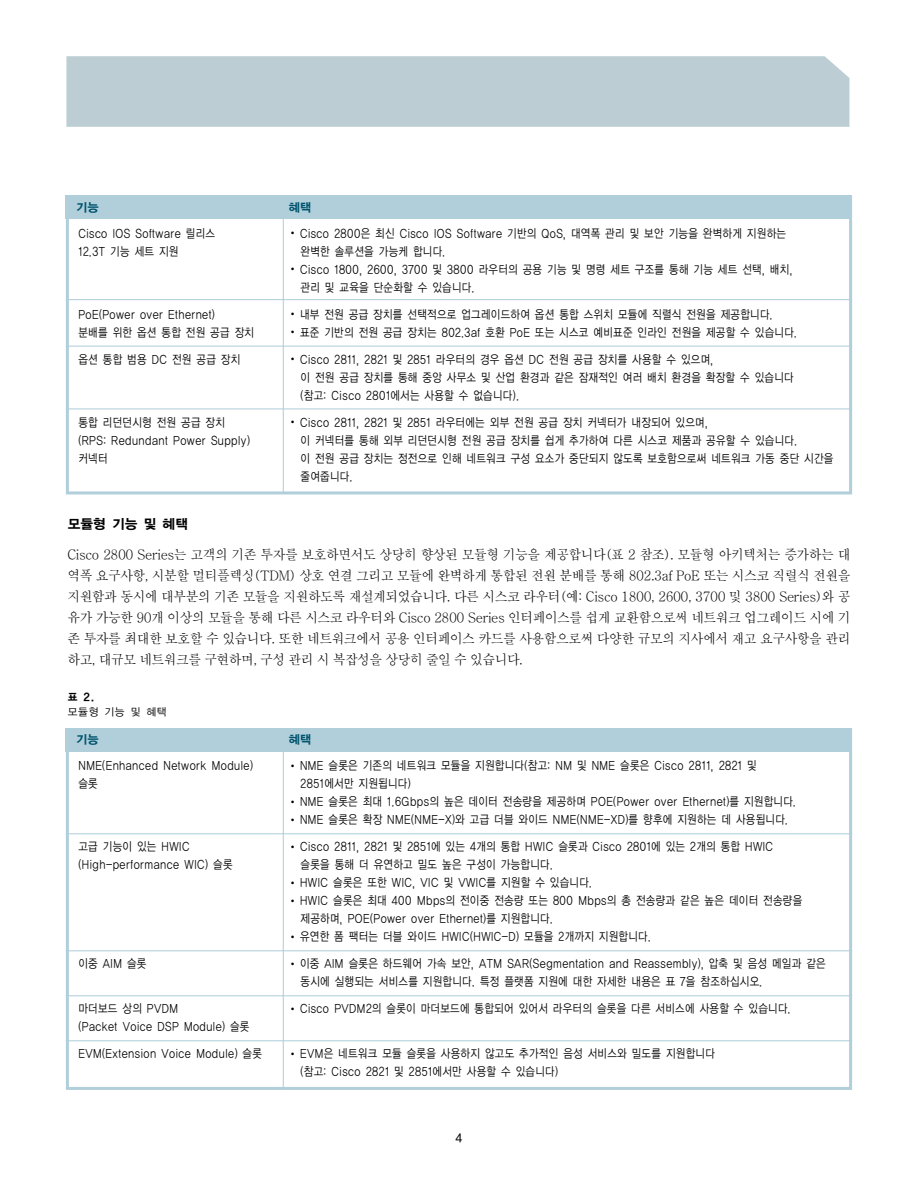
<style>
.page{position:relative;width:918px;height:1188px;background:#fff}
.page>*{position:absolute;margin:0;border:0;box-sizing:border-box;transform-origin:0 0}
.t1{font:500 13.5px/21px "HY Sin Myeong Jo";letter-spacing:-.045em;color:#000;text-align:justify;scale:.95 1}
.t2{font:13.5px "YGO15";letter-spacing:-.055em;color:#000}
.t3{font:12px/18px "YGO12";letter-spacing:-.035em;color:#000;scale:.85 1}
.t4{font:12px "YGO12";letter-spacing:-.015em;color:#000;scale:.85 1}
.t5{font:12px "YGO15";letter-spacing:-.05em;color:#00536d}
.t6{font:700 12px "HY Go Thic";color:#000}
.t7{font:10.5px "YGO12";color:#000}
.t8{font:10.5px "YGO15";color:#000}
</style>
<div class="page">
<div style="left:66px;top:56px;width:783px;height:71px;background:#bcced4"></div>
<div style="left:66px;top:196px;width:786px;height:23px;background:#b0cfdb"></div>
<div style="left:66px;top:196px;width:786px;height:298px;border:3px solid #b0cfdb"></div>
<hr style="left:66px;top:299px;width:786px;height:1px;background:#b0cfdb">
<hr style="left:66px;top:346px;width:786px;height:1px;background:#b0cfdb">
<hr style="left:66px;top:408px;width:786px;height:1px;background:#b0cfdb">
<div style="left:66px;top:728px;width:786px;height:24px;background:#b0cfdb"></div>
<div style="left:66px;top:728px;width:786px;height:362px;border:3px solid #b0cfdb"></div>
<hr style="left:66px;top:833px;width:786px;height:1px;background:#b0cfdb">
<hr style="left:66px;top:950px;width:786px;height:1px;background:#b0cfdb">
<hr style="left:66px;top:995px;width:786px;height:1px;background:#b0cfdb">
<hr style="left:66px;top:1040px;width:786px;height:1px;background:#b0cfdb">
<hr style="left:283px;top:750px;width:1px;height:340px;background:#b0cfdb">
<hr style="left:283px;top:217px;width:1px;height:276px;background:#b0cfdb">
<p class="t5" style="left:76px;top:202px;width:25px">기능</p>
<p class="t5" style="left:289px;top:202px;width:25px">혜택</p>
<p class="t3" style="left:78px;top:225px;width:163px">Cisco IOS Software 릴리스</p>
<p class="t3" style="left:291px;top:225px;width:585px"><sup>●</sup> Cisco 2800은 최신 Cisco IOS Software 기반의 QoS, 대역폭 관리 및 보안 기능을 완벽하게 지원하는</p>
<p class="t3" style="left:78px;top:243px;width:120px">12.3T 기능 세트 지원</p>
<p class="t3" style="left:300px;top:243px;width:172px">완벽한 솔루션을 가능케 합니다.</p>
<p class="t3" style="left:300px;top:261px;width:581px;text-indent:-9px"><sup>●</sup> Cisco 1800, 2600, 3700 및 3800 라우터의 공용 기능 및 명령 세트 구조를 통해 기능 세트 선택, 배치, 관리 및 교육을 단순화할 수 있습니다.</p>
<p class="t3" style="left:78px;top:306px;width:163px">PoE(Power over Ethernet)</p>
<p class="t3" style="left:291px;top:306px;width:569px"><sup>●</sup> 내부 전원 공급 장치를 선택적으로 업그레이드하여 옵션 통합 스위치 모듈에 직렬식 전원을 제공합니다.</p>
<p class="t3" style="left:78px;top:324px;width:209px">분배를 위한 옵션 통합 전원 공급 장치</p>
<p class="t3" style="left:291px;top:324px;width:597px"><sup>●</sup> 표준 기반의 전원 공급 장치는 802.3af 호환 PoE 또는 시스코 예비표준 인라인 전원을 제공할 수 있습니다.</p>
<p class="t3" style="left:78px;top:351px;width:193px">옵션 통합 범용 DC 전원 공급 장치</p>
<p class="t3" style="left:300px;top:351px;width:583px;text-indent:-9px"><sup>●</sup> Cisco 2811, 2821 및 2851 라우터의 경우 옵션 DC 전원 공급 장치를 사용할 수 있으며,<br>이 전원 공급 장치를 통해 중앙 사무소 및 산업 환경과 같은 잠재적인 여러 배치 환경을 확장할 수 있습니다 (참고: Cisco 2801에서는 사용할 수 없습니다).</p>
<p class="t3" style="left:78px;top:414px;width:175px">통합 리던던시형 전원 공급 장치</p>
<p class="t3" style="left:291px;top:414px;width:492px"><sup>●</sup> Cisco 2811, 2821 및 2851 라우터에는 외부 전원 공급 장치 커넥터가 내장되어 있으며,</p>
<p class="t3" style="left:78px;top:432px;width:204px">(RPS: Redundant Power Supply)</p>
<p class="t3" style="left:300px;top:432px;width:586px">이 커넥터를 통해 외부 리던던시형 전원 공급 장치를 쉽게 추가하여 다른 시스코 제품과 공유할 수 있습니다.</p>
<p class="t3" style="left:78px;top:450px;width:37px">커넥터</p>
<p class="t3" style="left:300px;top:450px;width:629px">이 전원 공급 장치는 정전으로 인해 네트워크 구성 요소가 중단되지 않도록 보호함으로써 네트워크 가동 중단 시간을 줄여줍니다.</p>
<p class="t2" style="left:67px;top:517px;width:123px">모듈형 기능 및 혜택</p>
<p class="t1" style="left:67px;top:545px;width:826px">Cisco 2800 Series는 고객의 기존 투자를 보호하면서도 상당히 향상된 모듈형 기능을 제공합니다(표 2 참조). 모듈형 아키텍처는 증가하는 대 역폭 요구사항, 시분할 멀티플렉싱(TDM) 상호 연결 그리고 모듈에 완벽하게 통합된 전원 분배를 통해 802.3af PoE 또는 시스코 직렬식 전원을 지원함과 동시에 대부분의 기존 모듈을 지원하도록 재설계되었습니다. 다른 시스코 라우터(예: Cisco 1800, 2600, 3700 및 3800 Series)와 공 유가 가능한 90개 이상의 모듈을 통해 다른 시스코 라우터와 Cisco 2800 Series 인터페이스를 쉽게 교환함으로써 네트워크 업그레이드 시에 기 존 투자를 최대한 보호할 수 있습니다. 또한 네트워크에서 공용 인터페이스 카드를 사용함으로써 다양한 규모의 지사에서 재고 요구사항을 관리 하고, 대규모 네트워크를 구현하며, 구성 관리 시 복잡성을 상당히 줄일 수 있습니다.</p>
<p class="t8" style="left:67px;top:692px;width:29px">표 2.</p>
<p class="t7" style="left:67px;top:707px;width:101px">모듈형 기능 및 혜택</p>
<p class="t5" style="left:76px;top:734px;width:25px">기능</p>
<p class="t5" style="left:289px;top:734px;width:25px">혜택</p>
<p class="t3" style="left:78px;top:757px;width:208px">NME(Enhanced Network Module)</p>
<p class="t3" style="left:291px;top:757px;width:550px"><sup>●</sup> NME 슬롯은 기존의 네트워크 모듈을 지원합니다(참고: NM 및 NME 슬롯은 Cisco 2811, 2821 및</p>
<p class="t3" style="left:78px;top:775px;width:25px">슬롯</p>
<p class="t3" style="left:300px;top:775px;width:132px">2851에서만 지원됩니다)</p>
<p class="t3" style="left:291px;top:793px;width:596px"><sup>●</sup> NME 슬롯은 최대 1.6Gbps의 높은 데이터 전송량을 제공하며 POE(Power over Ethernet)를 지원합니다.</p>
<p class="t3" style="left:291px;top:811px;width:587px"><sup>●</sup> NME 슬롯은 확장 NME(NME-X)와 고급 더블 와이드 NME(NME-XD)를 향후에 지원하는 데 사용됩니다.</p>
<p class="t3" style="left:78px;top:838px;width:133px">고급 기능이 있는 HWIC</p>
<p class="t4" style="left:291px;top:841px;width:569px"><sup>●</sup> Cisco 2811, 2821 및 2851에 있는 4개의 통합 HWIC 슬롯과 Cisco 2801에 있는 2개의 통합 HWIC</p>
<p class="t4" style="left:78px;top:859px;width:184px">(High-performance WIC) 슬롯</p>
<p class="t3" style="left:300px;top:856px;width:299px">슬롯을 통해 더 유연하고 밀도 높은 구성이 가능합니다.</p>
<p class="t4" style="left:291px;top:877px;width:356px"><sup>●</sup> HWIC 슬롯은 또한 WIC, VIC 및 VWIC를 지원할 수 있습니다.</p>
<p class="t3" style="left:300px;top:892px;width:593px;text-indent:-9px"><sup>●</sup> HWIC 슬롯은 최대 400 Mbps의 전이중 전송량 또는 800 Mbps의 총 전송량과 같은 높은 데이터 전송량을 제공하며, POE(Power over Ethernet)를 지원합니다.</p>
<p class="t3" style="left:291px;top:928px;width:425px"><sup>●</sup> 유연한 폼 팩터는 더블 와이드 HWIC(HWIC-D) 모듈을 2개까지 지원합니다.</p>
<p class="t3" style="left:78px;top:955px;width:82px">이중 AIM 슬롯</p>
<p class="t3" style="left:300px;top:955px;width:620px;text-indent:-9px"><sup>●</sup> 이중 AIM 슬롯은 하드웨어 가속 보안, ATM SAR(Segmentation and Reassembly), 압축 및 음성 메일과 같은 동시에 실행되는 서비스를 지원합니다. 특정 플랫폼 지원에 대한 자세한 내용은 표 7을 참조하십시오.</p>
<p class="t3" style="left:78px;top:1000px;width:119px">마더보드 상의 PVDM</p>
<p class="t3" style="left:291px;top:1000px;width:590px"><sup>●</sup> Cisco PVDM2의 슬롯이 마더보드에 통합되어 있어서 라우터의 슬롯을 다른 서비스에 사용할 수 있습니다.</p>
<p class="t3" style="left:78px;top:1018px;width:204px">(Packet Voice DSP Module) 슬롯</p>
<p class="t3" style="left:78px;top:1045px;width:218px">EVM(Extension Voice Module) 슬롯</p>
<p class="t3" style="left:300px;top:1045px;width:490px;text-indent:-9px"><sup>●</sup> EVM은 네트워크 모듈 슬롯을 사용하지 않고도 추가적인 음성 서비스와 밀도를 지원합니다 (참고: Cisco 2821 및 2851에서만 사용할 수 있습니다)</p>
<p class="t6" style="left:455px;top:1133px;width:9px">4</p>
</div>
